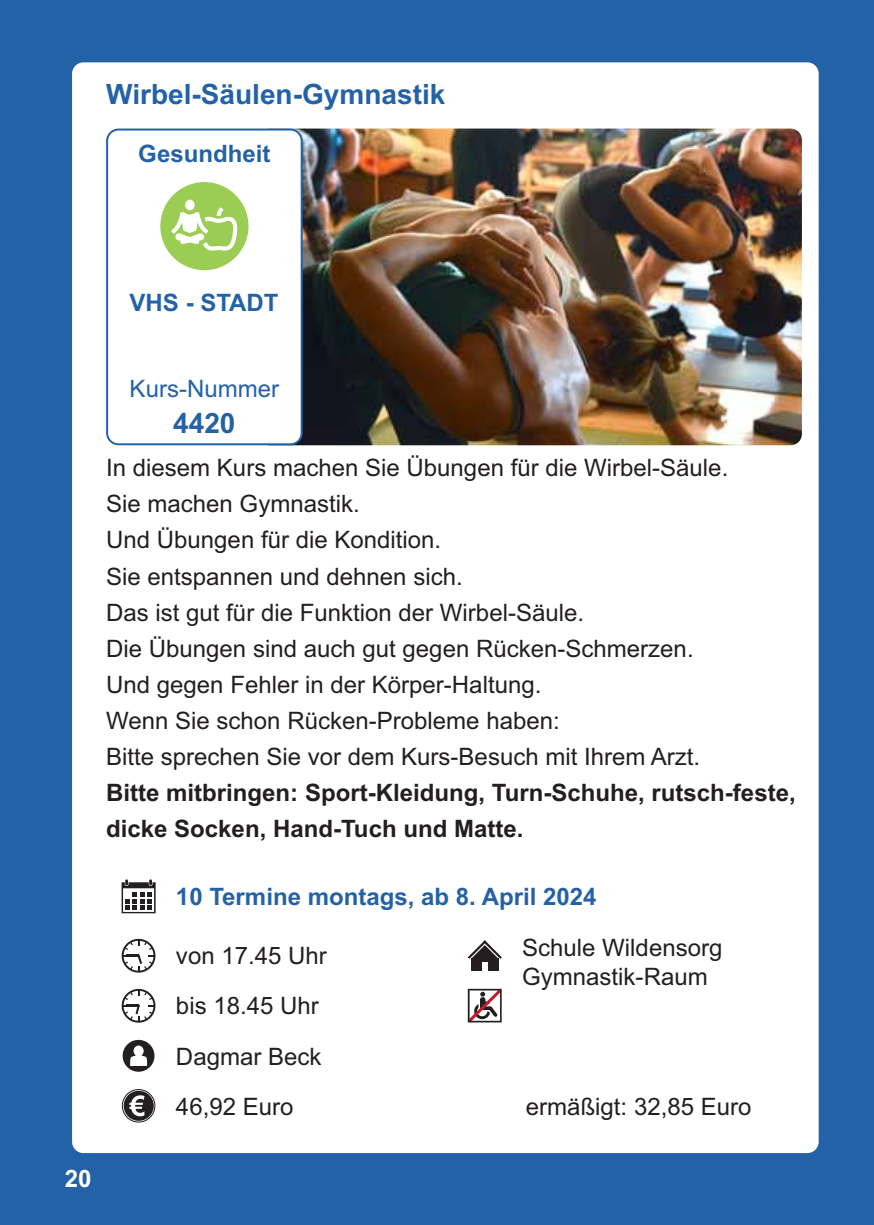
<style>
.page{position:relative;width:874px;height:1225px;background:#fff}
.page>*{position:absolute;margin:0;border:0;box-sizing:border-box;transform-origin:0 0}
.t1{font:700 28px "Arial";color:#2362a7}
.t2{font:24px/36px "Arial";color:#231f20}
.t3{font:700 24px/36px "Arial";color:#231f20}
.t4{font:700 24px "Arial";color:#2362a7}
.t5{font:24px "Arial";color:#2362a7}
.t6{font:700 24px "Arial";color:#fff}
</style>
<div class="page">
<div style="left:0;top:0;width:873px;height:1224px;background:#2362a7"></div>
<div style="left:72px;top:62px;width:746px;height:1091px;background:#fff;border-radius:11px"></div>
<img style="left:302px;top:129px;width:499px;height:316px">
<svg style="left:106px;top:129px;width:196px;height:316px"></svg>
<div style="left:160px;top:182px;width:88px;height:88px;background:#9bcc54;border-radius:50%"></div>
<div style="left:185px;top:200px;width:9px;height:10px;background:#fff;border-radius:50%"></div>
<svg style="left:171px;top:207px;width:66px;height:44px"></svg>
<svg style="left:121px;top:879px;width:34px;height:34px"></svg>
<svg style="left:121px;top:938px;width:34px;height:34px"></svg>
<div style="left:471px;top:958px;width:10px;height:13px;background:#231f20"></div>
<div style="left:487px;top:958px;width:11px;height:13px;background:#231f20"></div>
<div style="left:480px;top:952px;width:9px;height:9px;background:#231f20"></div>
<svg style="left:467px;top:940px;width:34px;height:19px"></svg>
<svg style="left:121px;top:988px;width:35px;height:35px"></svg>
<svg style="left:467px;top:988px;width:35px;height:35px"></svg>
<svg style="left:122px;top:1039px;width:33px;height:33px"></svg>
<svg style="left:124px;top:1090px;width:30px;height:30px"></svg>
<div style="left:122px;top:1089px;width:33px;height:33px;border:1px solid #231f20;border-radius:50%"></div>
<p class="t1" style="left:106px;top:84px;width:340px">Wirbel-Säulen-Gymnastik</p>
<p class="t4" style="left:138px;top:145px;width:134px">Gesundheit</p>
<p class="t4" style="left:129px;top:294px;width:150px">VHS - STADT</p>
<p class="t5" style="left:130px;top:379px;width:151px">Kurs-Nummer</p>
<p class="t1" style="left:173px;top:413px;width:64px">4420</p>
<p class="t2" style="left:106px;top:452px;width:623px">In diesem Kurs machen Sie Übungen für die Wirbel-Säule.<br>Sie machen Gymnastik.<br>Und Übungen für die Kondition.<br>Sie entspannen und dehnen sich.<br>Das ist gut für die Funktion der Wirbel-Säule.<br>Die Übungen sind auch gut gegen Rücken-Schmerzen.<br>Und gegen Fehler in der Körper-Haltung.<br>Wenn Sie schon Rücken-Probleme haben:<br>Bitte sprechen Sie vor dem Kurs-Besuch mit Ihrem Arzt.</p>
<p class="t3" style="left:106px;top:776px;width:690px">Bitte mitbringen: Sport-Kleidung, Turn-Schuhe, rutsch-feste, dicke Socken, Hand-Tuch und Matte.</p>
<p class="t4" style="left:176px;top:888px;width:422px">10 Termine montags, ab 8. April 2024</p>
<p class="t2" style="left:176px;top:940px;width:152px">von 17.45 Uhr</p>
<p class="t2" style="left:522px;top:935px;width:202px;line-height:28.8px">Schule Wildensorg<br>Gymnastik-Raum</p>
<p class="t2" style="left:176px;top:983px;width:147px;line-height:50px;text-align:justify">bis 18.45 Uhr Dagmar Beck 46,92 Euro</p>
<p class="t2" style="left:525px;top:1090px;width:227px">ermäßigt: 32,85 Euro</p>
<p class="t6" style="left:65px;top:1169px;width:28px">20</p>
</div>
